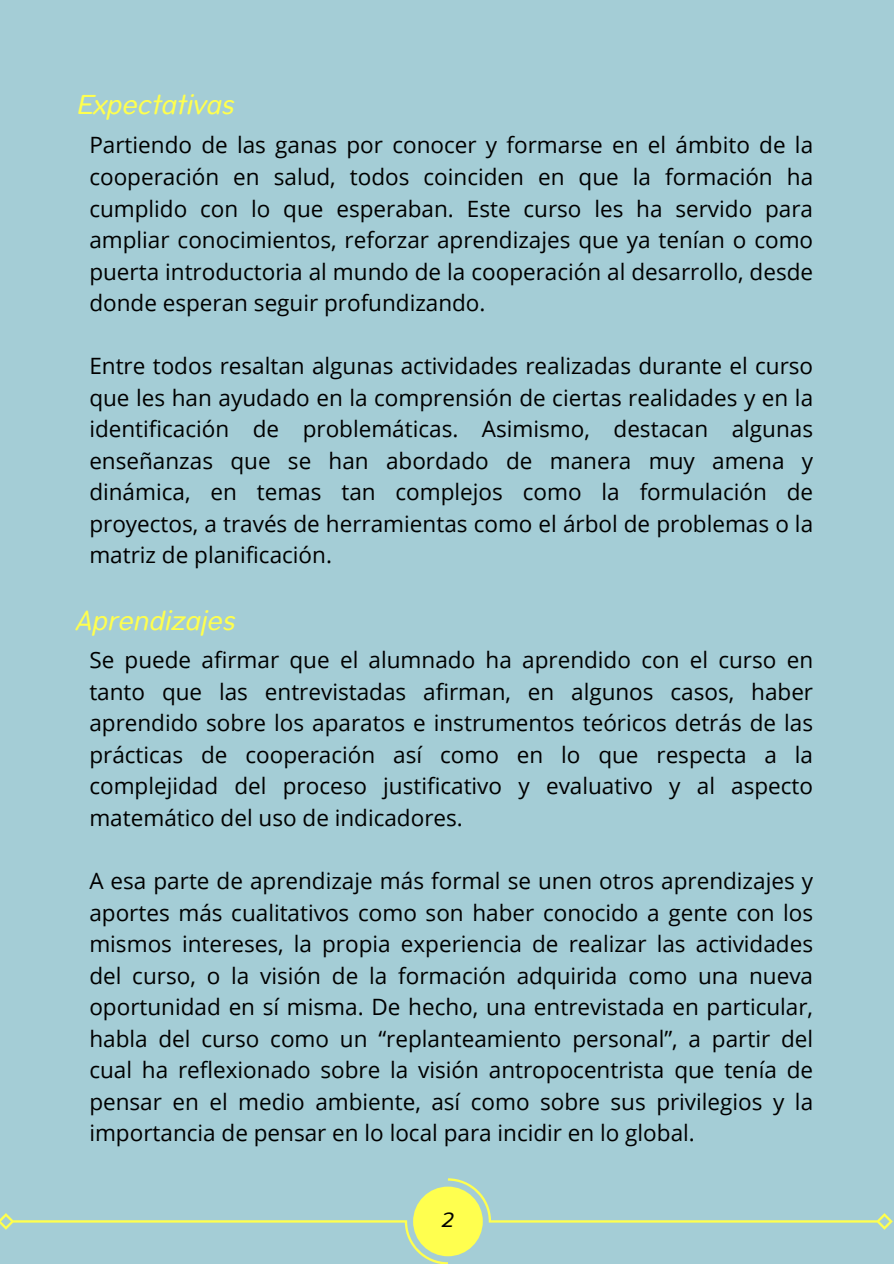
<style>
.page{position:relative;width:894px;height:1264px;background:#fff}
.page>*{position:absolute;margin:0;border:0;box-sizing:border-box;transform-origin:0 0}
.t1{font:italic 30px "Opun";color:#ffff4f}
.t2{font:22.5px/31.5px "Open Sans";color:#000;text-align:justify}
.t3{font:italic 22.5px "Opun";color:#000}
</style>
<div class="page">
<div style="left:0;top:0;width:893px;height:1263px;background:#a4cdd6"></div>
<svg style="left:0;top:1178px;width:892px;height:85px"></svg>
<h1 class="t1" style="left:76px;top:87px;width:159px">Expectativas</h1>
<p class="t2" style="left:89px;top:129px;width:725px">Partiendo de las ganas por conocer y formarse en el ámbito de la cooperación en salud, todos coinciden en que la formación ha cumplido con lo que esperaban. Este curso les ha servido para ampliar conocimientos, reforzar aprendizajes que ya tenían o como puerta introductoria al mundo de la cooperación al desarrollo, desde donde esperan seguir profundizando.</p>
<p class="t2" style="left:89px;top:349px;width:725px">Entre todos resaltan algunas actividades realizadas durante el curso que les han ayudado en la comprensión de ciertas realidades y en la identificación de problemáticas. Asimismo, destacan algunas enseñanzas que se han abordado de manera muy amena y dinámica, en temas tan complejos como la formulación de proyectos, a través de herramientas como el árbol de problemas o la matriz de planificación.</p>
<h1 class="t1" style="left:75px;top:602px;width:161px">Aprendizajes</h1>
<p class="t2" style="left:89px;top:644px;width:725px">Se puede afirmar que el alumnado ha aprendido con el curso en tanto que las entrevistadas afirman, en algunos casos, haber aprendido sobre los aparatos e instrumentos teóricos detrás de las prácticas de cooperación así como en lo que respecta a la complejidad del proceso justificativo y evaluativo y al aspecto matemático del uso de indicadores.</p>
<p class="t2" style="left:89px;top:864px;width:725px">A esa parte de aprendizaje más formal se unen otros aprendizajes y aportes más cualitativos como son haber conocido a gente con los mismos intereses, la propia experiencia de realizar las actividades del curso, o la visión de la formación adquirida como una nueva oportunidad en sí misma. De hecho, una entrevistada en particular, habla del curso como un “replanteamiento personal”, a partir del cual ha reflexionado sobre la visión antropocentrista que tenía de pensar en el medio ambiente, así como sobre sus privilegios y la importancia de pensar en lo local para incidir en lo global.</p>
<p class="t3" style="left:440px;top:1206px;width:13px">2</p>
</div>
